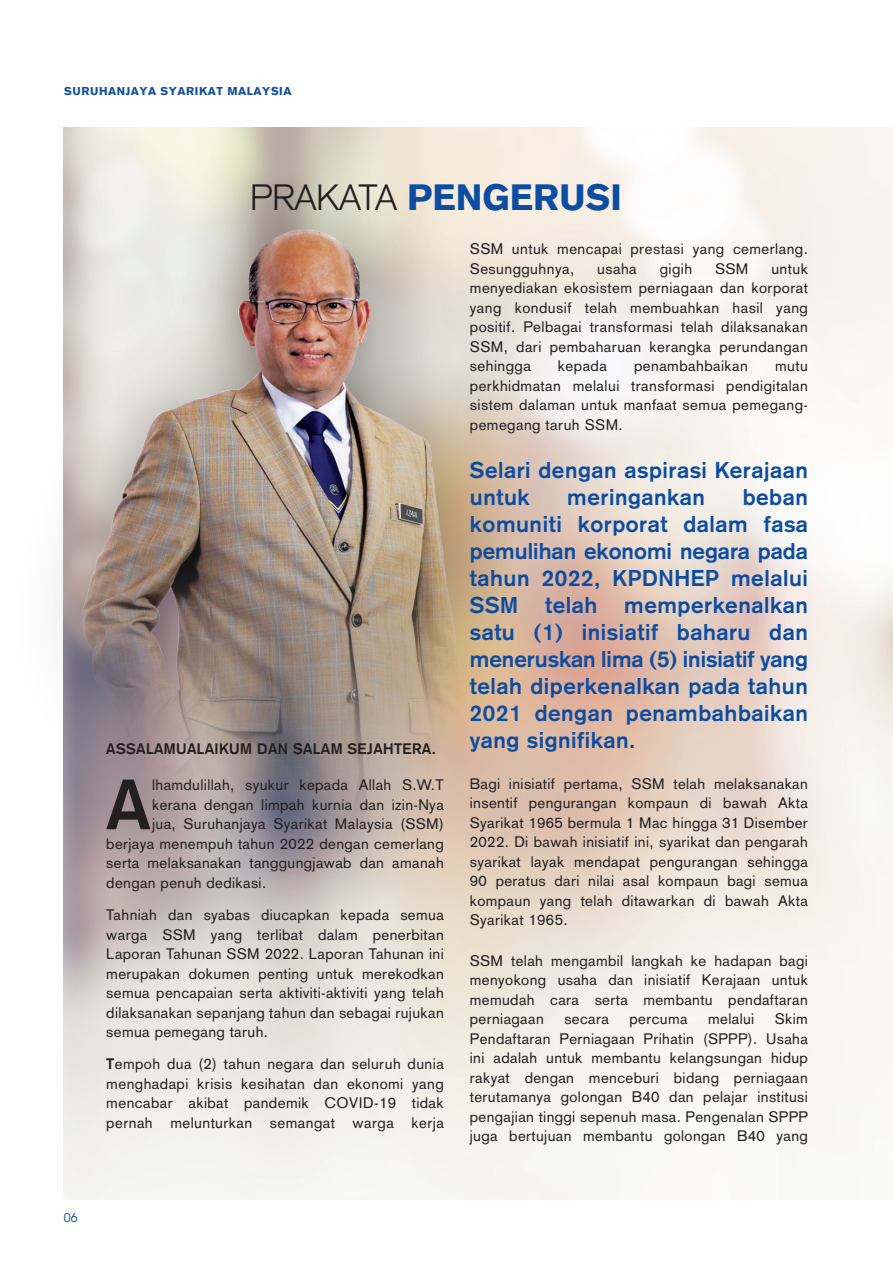
<style>
.page{position:relative;width:893px;height:1263px;background:#fff}
.page>*{position:absolute;margin:0;border:0;box-sizing:border-box;transform-origin:0 0}
.t1{font:700 69.75px "Akzidenz Grotesk";color:#231f20}
.t2{font:900 36px "Akzidenz Grotesk";color:#0d4da1}
.t3{font:700 22.5px/27px "Akzidenz Grotesk";letter-spacing:.025em;color:#0d4da1}
.t4{font:15px/19.5px "Akzidenz Grotesk";letter-spacing:.025em;color:#231f20;text-align:justify}
.t5{font:700 15px "Akzidenz Grotesk";letter-spacing:.025em;color:#231f20}
.t6{font:12px "ITC Avant Garde Std";color:#0d4da1}
.t7{font:900 11.25px "Akzidenz Grotesk";letter-spacing:.05em;color:#0d4da1}
.s1{font-weight:300;color:#231f20}
.s2{font-weight:700}
</style>
<div class="page">
<div style="left:6px;top:150px;width:549px;height:780px;background:#231f20;opacity:.5"></div>
<img style="left:63px;top:212px;width:429px;height:740px">
<p class="t7" style="left:64px;top:84px;width:229px">SURUHANJAYA SYARIKAT MALAYSIA</p>
<h2 class="t2" style="left:250px;top:177px;width:374px"><span class="s1">PRAKATA</span> PENGERUSI</h2>
<p class="t6" style="left:64px;top:1211px;width:15px">06</p>
<p class="t5" style="left:106px;top:743px;width:331px">ASSALAMUALAIKUM DAN SALAM SEJAHTERA.</p>
<h1 class="t1" style="left:106px;top:777px;width:45px">A</h1>
<p class="t4" style="left:152px;top:777px;width:293px">lhamdulillah, syukur kepada Allah S.W.T</p>
<p class="t4" style="left:152px;top:796px;width:293px">kerana dengan limpah kurnia dan izin-Nya</p>
<p class="t4" style="left:152px;top:816px;width:293px">jua, Suruhanjaya Syarikat Malaysia (SSM)</p>
<p class="t4" style="left:106px;top:835px;width:339px">berjaya menempuh tahun 2022 dengan cemerlang</p>
<p class="t4" style="left:106px;top:855px;width:339px">serta melaksanakan tanggungjawab dan amanah</p>
<p class="t4" style="left:106px;top:874px;width:161px">dengan penuh dedikasi.</p>
<p class="t4" style="left:106px;top:906px;width:339px">Tahniah dan syabas diucapkan kepada semua warga SSM yang terlibat dalam penerbitan Laporan Tahunan SSM 2022. Laporan Tahunan ini merupakan dokumen penting untuk merekodkan semua pencapaian serta aktiviti-aktiviti yang telah dilaksanakan sepanjang tahun dan sebagai rujukan semua pemegang taruh.</p>
<p class="t4" style="left:106px;top:1056px;width:339px"><span class="s2">T</span>empoh dua (2) tahun negara dan seluruh dunia menghadapi krisis kesihatan dan ekonomi yang mencabar akibat pandemik COVID-19 tidak pernah melunturkan semangat warga kerja</p>
<p class="t4" style="left:470px;top:241px;width:340px">SSM untuk mencapai prestasi yang cemerlang.<br>Sesungguhnya,</p>
<p class="t4" style="left:597px;top:260px;width:41px">usaha</p>
<p class="t4" style="left:660px;top:260px;width:34px">gigih</p>
<p class="t4" style="left:715px;top:260px;width:35px">SSM</p>
<p class="t4" style="left:470px;top:260px;width:340px;text-indent:302px">untuk menyediakan ekosistem perniagaan dan korporat yang kondusif telah membuahkan hasil yang positif. Pelbagai transformasi telah dilaksanakan SSM, dari pembaharuan kerangka perundangan sehingga</p>
<p class="t4" style="left:558px;top:358px;width:50px">kepada</p>
<p class="t4" style="left:634px;top:358px;width:115px">penambahbaikan</p>
<p class="t4" style="left:470px;top:358px;width:340px;text-indent:305px">mutu perkhidmatan melalui transformasi pendigitalan sistem dalaman untuk manfaat semua pemegang&shy;pemegang taruh SSM.</p>
<h3 class="t3" style="left:470px;top:458px;width:340px">Selari dengan aspirasi Kerajaan untuk</h3>
<p class="t3" style="left:470px;top:485px;width:340px;text-align:justify;text-indent:273px">beban komuniti korporat dalam fasa pemulihan ekonomi negara pada tahun 2022, KPDNHEP melalui SSM telah memperkenalkan satu (1) inisiatif baharu dan meneruskan lima (5) inisiatif yang telah diperkenalkan pada tahun 2021 dengan penambahbaikan yang signifikan.</p>
<p class="t4" style="left:470px;top:775px;width:340px">Bagi inisiatif pertama, SSM telah melaksanakan insentif pengurangan kompaun di bawah Akta Syarikat 1965 bermula 1 Mac hingga 31 Disember 2022. Di bawah inisiatif ini, syarikat dan pengarah syarikat layak mendapat pengurangan sehingga 90 peratus dari nilai asal kompaun bagi semua kompaun yang telah ditawarkan di bawah Akta Syarikat 1965.</p>
<p class="t4" style="left:470px;top:952px;width:340px">SSM telah mengambil langkah ke hadapan bagi menyokong usaha dan inisiatif Kerajaan untuk memudah cara serta membantu pendaftaran perniagaan</p>
<h3 class="t3" style="left:567px;top:485px;width:139px">meringankan</h3>
<p class="t4" style="left:470px;top:1011px;width:340px;text-indent:305px">Skim Pendaftaran Perniagaan Prihatin (SPPP). Usaha ini adalah untuk membantu kelangsungan hidup rakyat dengan menceburi bidang perniagaan terutamanya golongan B40 dan pelajar institusi pengajian tinggi sepenuh masa. Pengenalan SPPP juga bertujuan membantu golongan B40 yang</p>
<p class="t4" style="left:564px;top:1011px;width:46px">secara</p>
<p class="t4" style="left:630px;top:1011px;width:60px">percuma</p>
<p class="t4" style="left:708px;top:1011px;width:48px">melalui</p>
</div>
